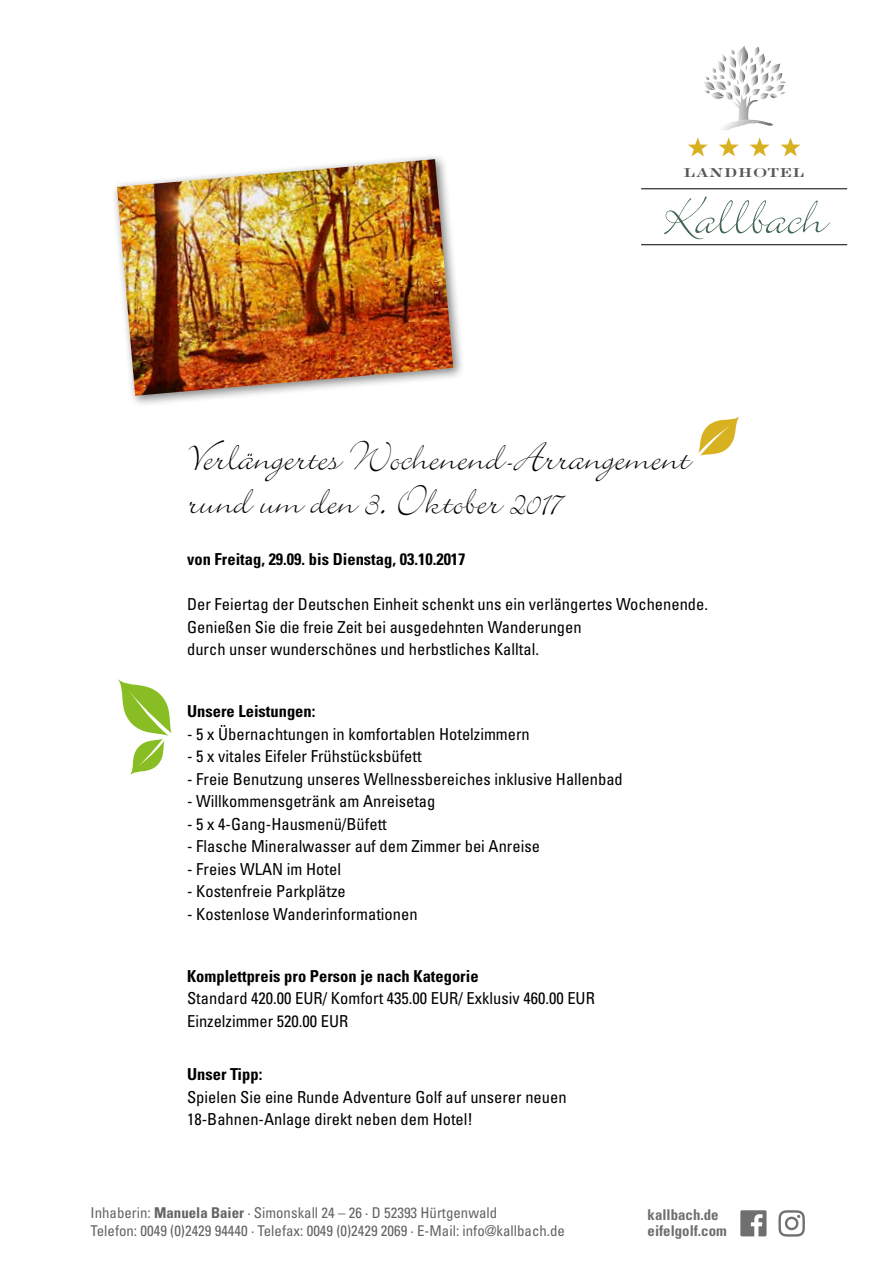
<style>
.page{position:relative;width:893px;height:1263px;background:#fff}
.page>*{position:absolute;margin:0;border:0;box-sizing:border-box;transform-origin:0 0}
.t1{font:60.75px "Bickley Script Plain";color:#406651}
.t2{font:45px/43.5px "Bickley Script Plain";color:#000}
.t3{font:19.2px "Engravers LT Std Bold Face";color:#575756}
.t4{font:condensed 16.5px/22.5px "Univers LT Std";color:#000}
.t5{font:700 condensed 16.5px "Univers LT Std";color:#000}
.t6{font:condensed 14.85px/18.1px "Univers";color:#646363}
.t7{font:700 condensed 14.85px/16.5px "Univers";color:#706f6f}
.s1{font-weight:700}
</style>
<div class="page">
<svg style="left:117px;top:679px;width:55px;height:96px"></svg>
<svg style="left:688px;top:137px;width:20px;height:19px"></svg>
<svg style="left:719px;top:137px;width:20px;height:19px"></svg>
<svg style="left:750px;top:137px;width:20px;height:19px"></svg>
<svg style="left:780px;top:137px;width:20px;height:19px"></svg>
<hr style="left:641px;top:188px;width:206px;height:1px;background:#000">
<hr style="left:641px;top:244px;width:206px;height:1px;background:#000">
<svg style="left:704px;top:45px;width:82px;height:85px"></svg>
<div style="left:111px;top:153px;width:354px;height:255px;background:#000;opacity:.49"></div>
<img style="left:117px;top:159px;width:336px;height:237px">
<svg style="left:698px;top:416px;width:42px;height:40px"></svg>
<svg style="left:740px;top:1210px;width:26px;height:26px"></svg>
<svg style="left:778px;top:1210px;width:27px;height:26px"></svg>
<p class="t3" style="left:683px;top:163px;width:123px">LANDHOTEL</p>
<h1 class="t1" style="left:662px;top:176px;width:165px">Kallbach</h1>
<h2 class="t2" style="left:187px;top:432px;width:505px">Verlängertes Wochenend-Arrangement rund um den 3. Oktober 2017</h2>
<p class="t5" style="left:187px;top:549px;width:280px">von Freitag, 29.09. bis Dienstag, 03.10.2017</p>
<p class="t4" style="left:187px;top:593px;width:522px">Der Feiertag der Deutschen Einheit schenkt uns ein verlängertes Wochenende.<br>Genießen Sie die freie Zeit bei ausgedehnten Wanderungen<br>durch unser wunderschönes und herbstliches Kalltal.</p>
<p class="t5" style="left:187px;top:701px;width:130px">Unsere Leistungen:</p>
<p class="t4" style="left:187px;top:722px;width:344px">- 5 x Übernachtungen in komfortablen Hotelzimmern</p>
<p class="t4" style="left:187px;top:745px;width:236px">- 5 x vitales Eifeler Frühstücksbüfett</p>
<p class="t4" style="left:187px;top:767px;width:437px">- Freie Benutzung unseres Wellnessbereiches inklusive Hallenbad</p>
<p class="t4" style="left:187px;top:790px;width:250px">- Willkommensgetränk am Anreisetag</p>
<p class="t4" style="left:187px;top:812px;width:201px">- 5 x 4-Gang-Hausmenü/Büfett</p>
<p class="t4" style="left:187px;top:835px;width:354px">- Flasche Mineralwasser auf dem Zimmer bei Anreise</p>
<p class="t4" style="left:187px;top:857px;width:155px">- Freies WLAN im Hotel</p>
<p class="t4" style="left:187px;top:880px;width:160px">- Kostenfreie Parkplätze</p>
<p class="t4" style="left:187px;top:902px;width:232px">- Kostenlose Wanderinformationen</p>
<p class="t5" style="left:187px;top:966px;width:293px">Komplettpreis pro Person je nach Kategorie</p>
<p class="t4" style="left:187px;top:987px;width:409px">Standard 420.00 EUR/ Komfort 435.00 EUR/ Exklusiv 460.00 EUR<br>Einzelzimmer 520.00 EUR</p>
<p class="t5" style="left:187px;top:1064px;width:77px">Unser Tipp:</p>
<p class="t4" style="left:187px;top:1085px;width:381px">Spielen Sie eine Runde Adventure Golf auf unserer neuen<br>18-Bahnen-Anlage direkt neben dem Hotel!</p>
<p class="t6" style="left:91px;top:1204px;width:476px">Inhaberin: <span class="s1">Manuela Baier</span> · Simonskall 24 – 26 · D 52393 Hürtgenwald<br>Telefon: 0049 (0)2429 94440 · Telefax: 0049 (0)2429 2069 · E-Mail: info@kallbach.de</p>
<p class="t7" style="left:648px;top:1206px;width:81px">kallbach.de eifelgolf.com</p>
</div>
